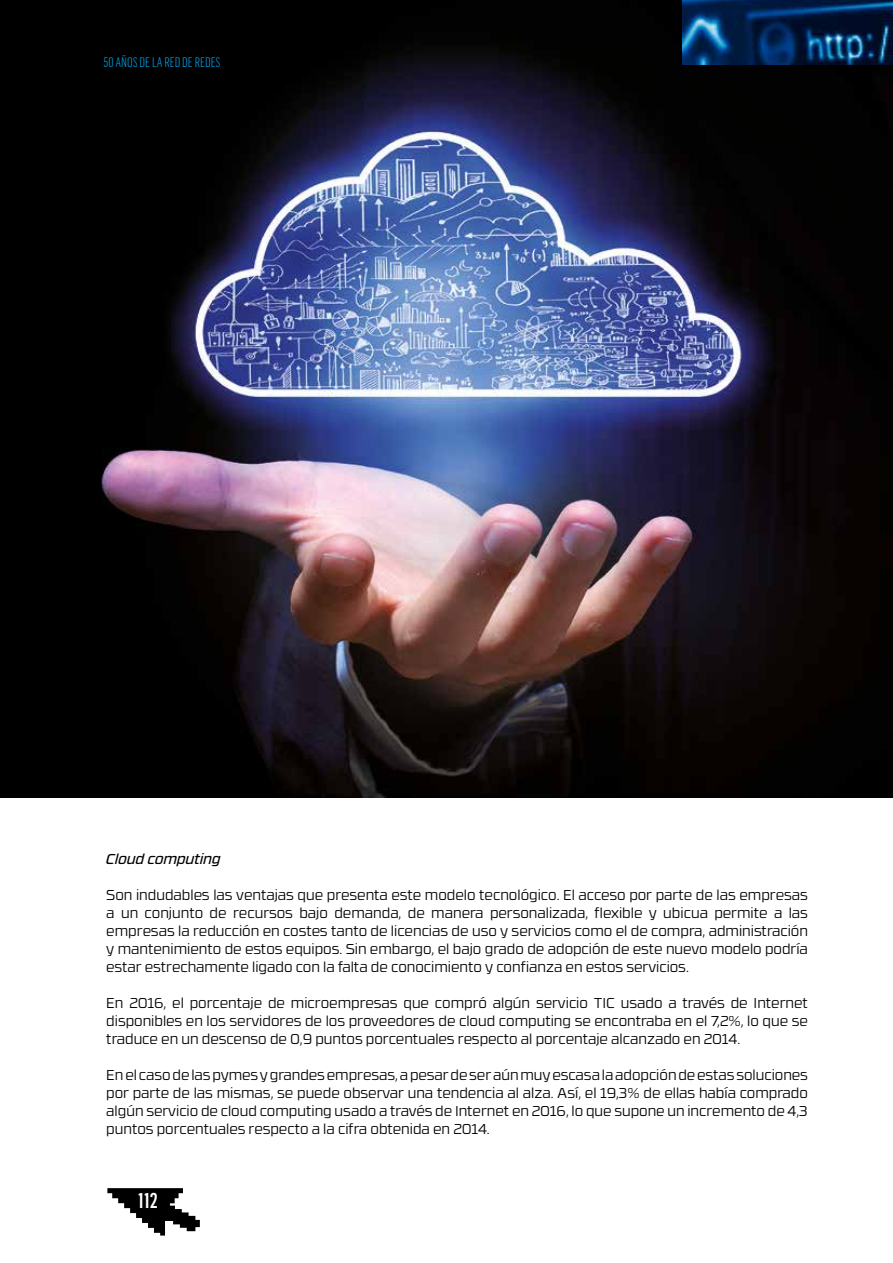
<style>
.page{position:relative;width:893px;height:1263px;background:#fff}
.page>*{position:absolute;margin:0;border:0;box-sizing:border-box;transform-origin:0 0}
.t1{font:500 21px "Flama Condensed";color:#fff}
.t2{font:300 14.25px/18px "RB No 3.1";color:#000;text-align:justify}
.t3{font:italic 14.25px "RB No 3.1";color:#000}
.t4{font:300 13.5px "Flama Condensed";color:#009fe3}
</style>
<div class="page">
<svg style="left:107px;top:1188px;width:93px;height:47px"></svg>
<img style="left:0;top:0;width:893px;height:797px">
<img style="left:683px;top:0;width:210px;height:64px">
<p class="t4" style="left:103px;top:54px;width:118px">50 AÑOS DE LA RED DE REDES</p>
<p class="t3" style="left:106px;top:848px;width:116px">Cloud computing</p>
<p class="t2" style="left:106px;top:885px;width:703px">Son indudables las ventajas que presenta este modelo tecnológico. El acceso por parte de las empresas a un conjunto de recursos bajo demanda, de manera personalizada, flexible y ubicua permite a las empresas la reducción en costes tanto de licencias de uso y servicios como el de compra, administración y mantenimiento de estos equipos. Sin embargo, el bajo grado de adopción de este nuevo modelo podría estar estrechamente ligado con la falta de conocimiento y confianza en estos servicios.</p>
<p class="t2" style="left:106px;top:993px;width:703px">En 2016, el porcentaje de microempresas que compró algún servicio TIC usado a través de Internet disponibles en los servidores de los proveedores de cloud computing se encontraba en el 7,2%, lo que se traduce en un descenso de 0,9 puntos porcentuales respecto al porcentaje alcanzado en 2014.</p>
<p class="t2" style="left:106px;top:1065px;width:703px">En el caso de las pymes y grandes empresas, a pesar de ser aún muy escasa la adopción de estas soluciones por parte de las mismas, se puede observar una tendencia al alza. Así, el 19,3% de ellas había comprado algún servicio de cloud computing usado a través de Internet en 2016, lo que supone un incremento de 4,3 puntos porcentuales respecto a la cifra obtenida en 2014.</p>
<h1 class="t1" style="left:138px;top:1187px;width:21px">112</h1>
</div>
